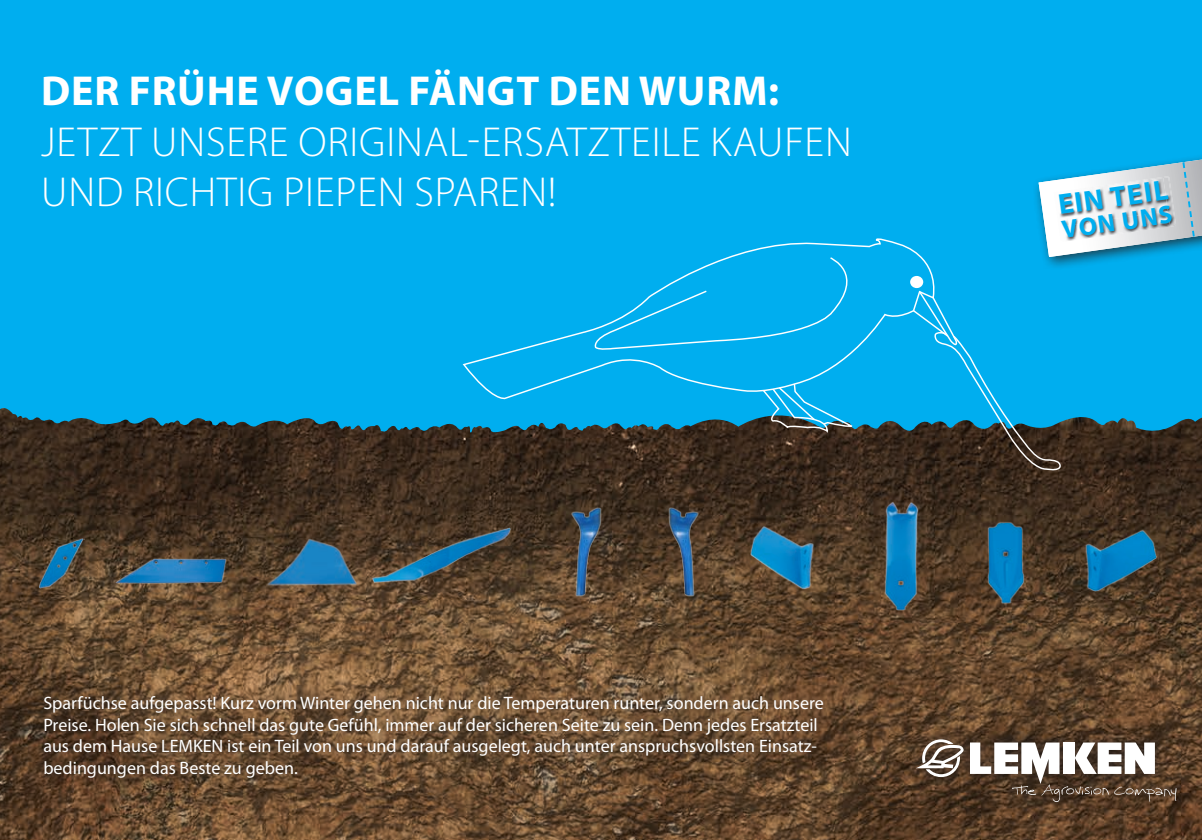
<style>
.page{position:relative;width:1202px;height:840px;background:#fff}
.page>*{position:absolute;margin:0;border:0;box-sizing:border-box;transform-origin:0 0}
.t1{font:300 42px/50.4px "Myriad Pro";letter-spacing:.02em;color:#fff}
.t2{font:700 42px "Myriad Pro";letter-spacing:.02em;color:#fff}
.t3{font:700 28.6px "Myriad Pro";color:#00aeef}
.t4{font:700 25.2px "Myriad Pro";color:#00aeef}
.t5{font:18px/21.6px "Myriad Pro";color:#fff}
</style>
<div class="page">
<div style="left:0;top:0;width:1202px;height:839px;background:#00aeef"></div>
<img style="left:0;top:408px;width:1202px;height:431px">
<div style="left:32px;top:683px;width:803px;height:106px;background:#231f20;opacity:.75"></div>
<div style="left:1032px;top:152px;width:170px;height:119px;background:#231f20;opacity:.75"></div>
<svg style="left:1038px;top:159px;width:164px;height:98px"></svg>
<img style="left:1054px;top:176px;width:114px;height:21px">
<img style="left:1054px;top:197px;width:9px;height:44px">
<img style="left:1171px;top:177px;width:5px;height:49px">
<img style="left:1063px;top:225px;width:108px;height:16px">
<img style="left:1056px;top:188px;width:36px;height:38px">
<img style="left:1092px;top:183px;width:35px;height:31px">
<img style="left:1127px;top:178px;width:36px;height:36px">
<img style="left:1163px;top:177px;width:12px;height:48px">
<img style="left:1061px;top:214px;width:88px;height:26px">
<img style="left:1147px;top:211px;width:23px;height:17px">
<img style="left:113px;top:554px;width:116px;height:31px">
<img style="left:370px;top:526px;width:144px;height:59px">
<img style="left:39px;top:537px;width:46px;height:53px">
<img style="left:659px;top:501px;width:52px;height:105px">
<img style="left:558px;top:501px;width:53px;height:105px">
<img style="left:984px;top:517px;width:43px;height:90px">
<img style="left:1080px;top:524px;width:79px;height:69px">
<img style="left:749px;top:522px;width:67px;height:69px">
<img style="left:882px;top:500px;width:38px;height:112px">
<img style="left:259px;top:533px;width:100px;height:58px">
<svg style="left:462px;top:238px;width:471px;height:162px"></svg>
<svg style="left:591px;top:256px;width:275px;height:94px"></svg>
<svg style="left:761px;top:382px;width:92px;height:49px"></svg>
<svg style="left:910px;top:276px;width:152px;height:198px"></svg>
<div style="left:905px;top:726px;width:284px;height:87px;background:#231f20;opacity:.75"></div>
<svg style="left:916px;top:739px;width:48px;height:37px"></svg>
<svg style="left:970px;top:742px;width:206px;height:59px"></svg>
<h1 class="t2" style="left:41px;top:68px;width:739px">DER FRÜHE VOGEL FÄNGT DEN WURM:</h1>
<h1 class="t1" style="left:41px;top:117px;width:812px">JETZT UNSERE ORIGINAL-ERSATZTEILE KAUFEN<br>UND RICHTIG PIEPEN SPAREN!</h1>
<p class="t5" style="left:43px;top:692px;width:782px">Sparfüchse aufgepasst! Kurz vorm Winter gehen nicht nur die Temperaturen runter, sondern auch unsere Preise. Holen Sie sich schnell das gute Gefühl, immer auf der sicheren Seite zu sein. Denn jedes Ersatzteil aus dem Hause LEMKEN ist ein Teil von uns und darauf ausgelegt, auch unter anspruchsvollsten Einsatz&shy;bedingungen das Beste zu geben.</p>
<h2 class="t3" style="left:1056px;top:186px;width:112px;rotate:-8deg">EIN TEIL</h2>
<h3 class="t4" style="left:1060px;top:213px;width:113px;rotate:-8deg">VON UNS</h3>
</div>
